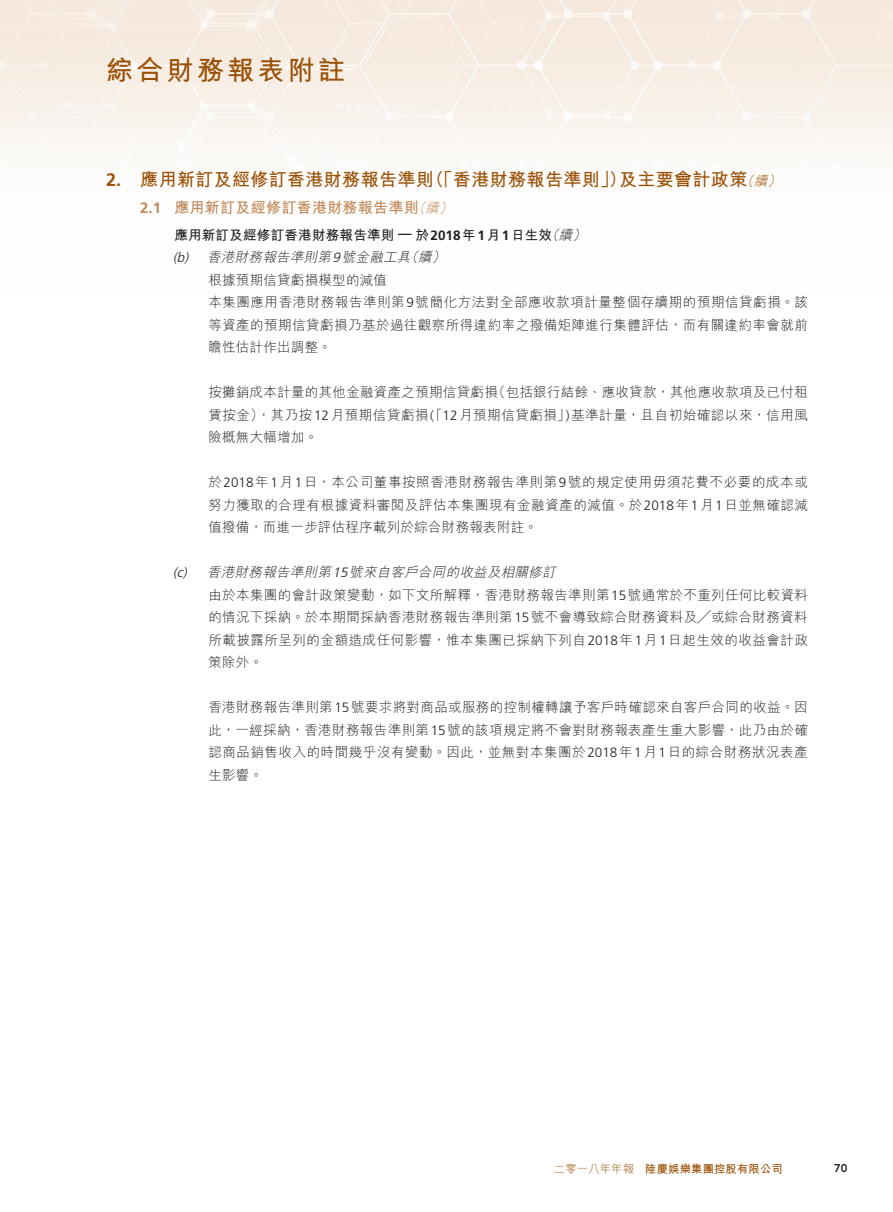
<style>
.page{position:relative;width:893px;height:1212px;background:#fff}
.page>*{position:absolute;margin:0;border:0;box-sizing:border-box;transform-origin:0 0}
.t1{font:700 27px "M Hei HK";letter-spacing:.12em;color:#9a5006}
.t2{font:700 18px "M Hei HK";letter-spacing:.02em;color:#9a5006}
.t3{font:700 18px "Frutiger LT Std";color:#9a5006}
.t4{font:700 15px "M Hei HK";letter-spacing:.02em;color:#c18959}
.t5{font:700 15px "Frutiger LT Std";color:#c18959}
.t6{font:300 13.5px/22.5px "M Hei HK";letter-spacing:.04em;color:#231f20;text-align:justify}
.t7{font:italic 300 13.5px "M Hei HK";color:#231f20}
.t8{font:700 13.5px "M Hei HK";letter-spacing:.02em;color:#231f20}
.t9{font:300 13.5px "M Hei HK";letter-spacing:.02em;color:#231f20}
.t10{font:italic 300 13.5px "Frutiger LT Std";color:#231f20}
.t11{font:italic 300 13.5px "M Hei HK";color:#9a5006}
.t12{font:italic 300 13.5px "M Hei HK";color:#c18959}
.t13{font:700 13.5px "Frutiger LT Std";color:#231f20}
.t14{font:700 11.25px "M Hei HK";letter-spacing:.02em;color:#9a5006}
.t15{font:300 11.25px "M Hei HK";letter-spacing:.02em;color:#9a5006}
.t16{font:800 11.25px "Avenir LT Std";color:#231f20}
.s1{font-family:"Frutiger LT Std"}
</style>
<div class="page">
<img style="left:0;top:0;width:893px;height:158px">
<h1 class="t1" style="left:106px;top:51px;width:240px">綜合財務報表附註</h1>
<h2 class="t3" style="left:106px;top:169px;width:17px">2.</h2>
<h2 class="t2" style="left:619px;top:166px;width:130px">及主要會計政策</h2>
<h2 class="t2" style="left:140px;top:166px;width:295px">應用新訂及經修訂香港財務報告準則</h2>
<h2 class="t2" style="left:426px;top:166px;width:202px">（「香港財務報告準則」）</h2>
<p class="t11" style="left:754px;top:174px;width:18px">續</p>
<p class="t11" style="left:740px;top:174px;width:18px">（</p>
<p class="t11" style="left:767px;top:174px;width:18px">(</p>
<p class="t5" style="left:140px;top:199px;width:22px">2.1</p>
<p class="t4" style="left:174px;top:196px;width:246px">應用新訂及經修訂香港財務報告準則</p>
<p class="t12" style="left:426px;top:201px;width:18px">續</p>
<p class="t12" style="left:412px;top:201px;width:18px">（</p>
<p class="t12" style="left:439px;top:201px;width:18px">(</p>
<p class="t7" style="left:559px;top:228px;width:18px">續</p>
<p class="t7" style="left:545px;top:228px;width:18px">（</p>
<p class="t7" style="left:572px;top:228px;width:18px">(</p>
<p class="t8" style="left:174px;top:225px;width:222px">應用新訂及經修訂香港財務報告準則</p>
<p class="t8" style="left:415px;top:225px;width:138px">於<span class="s1">2018</span>年<span class="s1">1</span>月<span class="s1">1</span>日生效</p>
<p class="t13" style="left:398px;top:225px;width:15px">—</p>
<p class="t10" style="left:173px;top:250px;width:16px">b(</p>
<p class="t10" style="left:184px;top:250px;width:9px">)</p>
<p class="t10" style="left:173px;top:565px;width:15px">c(</p>
<p class="t10" style="left:183px;top:565px;width:9px">)</p>
<p class="t7" style="left:207px;top:250px;width:229px">香港財務報告準則第<span class="s1">9</span>號金融工具續</p>
<p class="t7" style="left:432px;top:250px;width:18px">(</p>
<p class="t7" style="left:405px;top:250px;width:18px">（</p>
<p class="t6" style="left:208px;top:268px;width:601px;text-align:left">根據預期信貸虧損模型的減值<br>本集團應用香港財務報告準則第<span class="s1">9</span>號簡化方法對全部應收款項計量整個存續期的預期信貸虧損。該等資產的預期信貸虧損乃基於過往觀察所得違約率之撥備矩陣進行集體評估，而有關違約率會就前瞻性估計作出調整。</p>
<p class="t9" style="left:492px;top:385px;width:317px">（包括銀行結餘、應收貸款，其他應收款項及已付租</p>
<p class="t6" style="left:208px;top:381px;width:601px;text-align:left">按攤銷成本計量的其他金融資產之預期信貸虧損<br>賃按金，）其乃按<span class="s1">12</span>月預期信貸虧損「<span class="s1">( 12</span>月預期信貸虧損」<span class="s1">)</span>基準計量，且自初始確認以來，信用風險概無大幅增加。</p>
<p class="t6" style="left:208px;top:471px;width:601px">於<span class="s1">2018</span>年<span class="s1">1</span>月<span class="s1">1</span>日，本公司董事按照香港財務報告準則第<span class="s1">9</span>號的規定使用毋須花費不必要的成本或努力獲取的合理有根據資料審閱及評估本集團現有金融資產的減值。於<span class="s1">2018</span>年<span class="s1">1</span>月<span class="s1">1</span>日並無確認減值撥備，而進一步評估程序載列於綜合財務報表附註。</p>
<p class="t7" style="left:207px;top:565px;width:353px">香港財務報告準則第<span class="s1">15</span>號來自客戶合同的收益及相關修訂</p>
<p class="t6" style="left:208px;top:583px;width:601px">由於本集團的會計政策變動，如下文所解釋，香港財務報告準則第<span class="s1">15</span>號通常於不重列任何比較資料的情況下採納。於本期間採納香港財務報告準則第<span class="s1">15</span>號不會導致綜合財務資料及╱或綜合財務資料所載披露所呈列的金額造成任何影響，惟本集團已採納下列自<span class="s1">2018</span>年<span class="s1">1</span>月<span class="s1">1</span>日起生效的收益會計政策除外。</p>
<p class="t6" style="left:208px;top:696px;width:601px">香港財務報告準則第<span class="s1">15</span>號要求將對商品或服務的控制權轉讓予客戶時確認來自客戶合同的收益。因此，一經採納，香港財務報告準則第<span class="s1">15</span>號的該項規定將不會對財務報表產生重大影響，此乃由於確認商品銷售收入的時間幾乎沒有變動。因此，並無對本集團於<span class="s1">2018</span>年<span class="s1">1</span>月<span class="s1">1</span>日的綜合財務狀況表產生影響。</p>
<p class="t15" style="left:554px;top:1163px;width:82px">二零一八年年報</p>
<p class="t14" style="left:645px;top:1161px;width:139px">陸慶娛樂集團控股有限公司</p>
<p class="t16" style="left:834px;top:1162px;width:15px">70</p>
</div>
